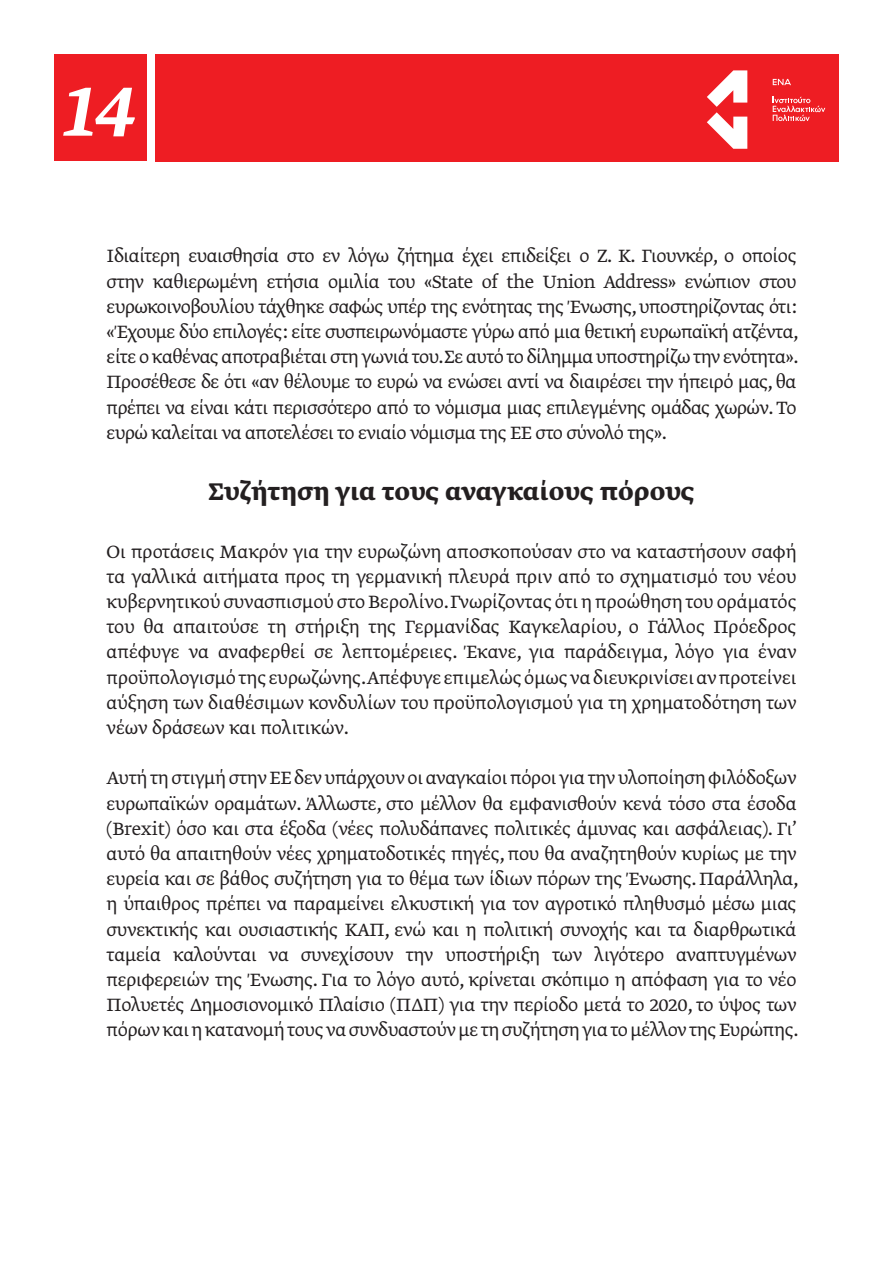
<style>
.page{position:relative;width:893px;height:1263px;background:#fff}
.page>*{position:absolute;margin:0;border:0;box-sizing:border-box;transform-origin:0 0}
.t1{font:italic 500 84.9px "Greta Text Pro";color:#fff}
.t2{font:700 28.5px "Greta Text Pro";color:#231f20}
.t3{font:300 21px/25.2px "Greta Text Pro";letter-spacing:-.01em;color:#231f20;text-align:justify}
</style>
<div class="page">
<div style="left:54px;top:54px;width:93px;height:107px;background:#ee1d23"></div>
<div style="left:155px;top:54px;width:684px;height:108px;background:#ee1d23"></div>
<svg style="left:773px;top:79px;width:18px;height:6px"></svg>
<svg style="left:707px;top:70px;width:40px;height:79px"></svg>
<svg style="left:773px;top:97px;width:52px;height:24px"></svg>
<h1 class="t1" style="left:61px;top:56px;width:74px">14</h1>
<p class="t3" style="left:107px;top:244px;width:694px">Ιδιαίτερη ευαισθησία στο εν λόγω ζήτημα έχει επιδείξει ο Ζ. Κ. Γιουνκέρ, ο οποίος στην καθιερωμένη ετήσια ομιλία του «State of the Union Address» ενώπιον στου ευρωκοινοβουλίου τάχθηκε σαφώς υπέρ της ενότητας της Ένωσης, υποστηρίζοντας ότι: «Έχουμε δύο επιλογές: είτε συσπειρωνόμαστε γύρω από μια θετική ευρωπαϊκή ατζέντα, είτε ο καθένας αποτραβιέται στη γωνιά του.Σε αυτό το δίλημμα υποστηρίζω την ενότητα».<br>Προσέθεσε δε ότι «αν θέλουμε το ευρώ να ενώσει αντί να διαιρέσει την ήπειρό μας, θα πρέπει να είναι κάτι περισσότερο από το νόμισμα μιας επιλεγμένης ομάδας χωρών. Το ευρώ καλείται να αποτελέσει το ενιαίο νόμισμα της ΕΕ στο σύνολό της».</p>
<h2 class="t2" style="left:209px;top:472px;width:488px">Συζήτηση για τους αναγκαίους πόρους</h2>
<p class="t3" style="left:107px;top:539px;width:691px">Οι προτάσεις Μακρόν για την ευρωζώνη αποσκοπούσαν στο να καταστήσουν σαφή τα γαλλικά αιτήματα προς τη γερμανική πλευρά πριν από το σχηματισμό του νέου κυβερνητικού συνασπισμού στο Βερολίνο.Γνωρίζοντας ότι η προώθηση του οράματός του θα απαιτούσε τη στήριξη της Γερμανίδας Καγκελαρίου, ο Γάλλος Πρόεδρος απέφυγε να αναφερθεί σε λεπτομέρειες. Έκανε, για παράδειγμα, λόγο για έναν προϋπολογισμό της ευρωζώνης.Απέφυγε επιμελώς όμως να διευκρινίσει αν προτείνει αύξηση των διαθέσιμων κονδυλίων του προϋπολογισμού για τη χρηματοδότηση των νέων δράσεων και πολιτικών.</p>
<p class="t3" style="left:107px;top:766px;width:694px">Αυτή τη στιγμή στην ΕΕ δεν υπάρχουν οι αναγκαίοι πόροι για την υλοποίηση φιλόδοξων ευρωπαϊκών οραμάτων. Άλλωστε, στο μέλλον θα εμφανισθούν κενά τόσο στα έσοδα (Brexit) όσο και στα έξοδα (νέες πολυδάπανες πολιτικές άμυνας και ασφάλειας). Γι’ αυτό θα απαιτηθούν νέες χρηματοδοτικές πηγές, που θα αναζητηθούν κυρίως με την ευρεία και σε βάθος συζήτηση για το θέμα των ίδιων πόρων της Ένωσης. Παράλληλα, η ύπαιθρος πρέπει να παραμείνει ελκυστική για τον αγροτικό πληθυσμό μέσω μιας συνεκτικής και ουσιαστικής ΚΑΠ, ενώ και η πολιτική συνοχής και τα διαρθρωτικά ταμεία καλούνται να συνεχίσουν την υποστήριξη των λιγότερο αναπτυγμένων περιφερειών της Ένωσης. Για το λόγο αυτό, κρίνεται σκόπιμο η απόφαση για το νέο Πολυετές Δημοσιονομικό Πλαίσιο (ΠΔΠ) για την περίοδο μετά το 2020, το ύψος των πόρων και η κατανομή τους να συνδυαστούν με τη συζήτηση για το μέλλον της Ευρώπης.</p>
</div>
